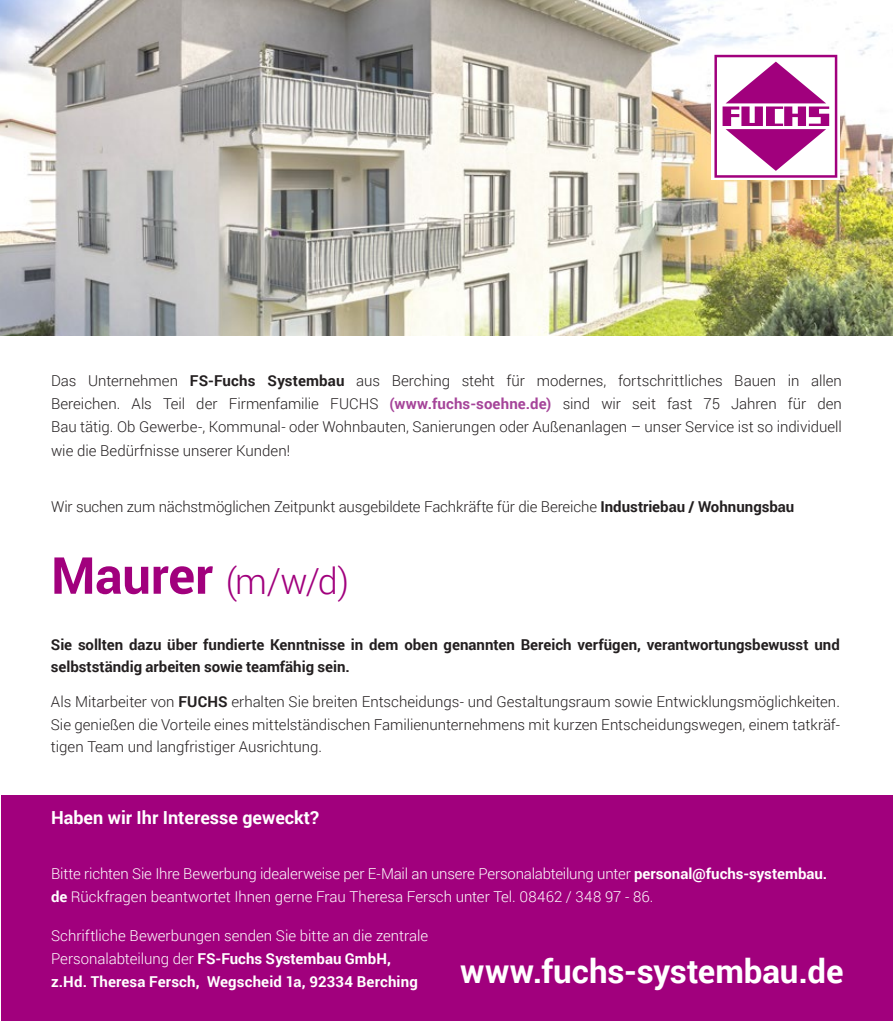
<style>
.page{position:relative;width:893px;height:1021px;background:#fff}
.page>*{position:absolute;margin:0;border:0;box-sizing:border-box;transform-origin:0 0}
.Stellentitel{font:300 36px "Roboto";color:#a1007d}
.t1{font:700 33px "Roboto";letter-spacing:-.005em;color:#fff}
.Zwischenhead_LILA{font:700 18px "Roboto";color:#fff}
.Aufzählung_Stelle{font:300 15px/23.2px "Roboto";letter-spacing:-.005em;color:#231f20;text-align:justify}
.Zwischenhead_LILA-2{font:300 15px/23.2px "Roboto";letter-spacing:-.005em;color:#fff}
.Aufzählung_Stelle-2{font:700 15px/22.5px "Roboto";color:#231f20}
.s1{font-weight:700}
.s2{font-weight:700;color:#a54499}
.s3{font-weight:700;font-size:51px}
</style>
<div class="page">
<div style="left:1px;top:795px;width:892px;height:225px;background:#a1007d"></div>
<img style="left:0;top:0;width:893px;height:335px">
<svg style="left:711px;top:51px;width:129px;height:128px"></svg>
<svg style="left:714px;top:55px;width:123px;height:123px"></svg>
<p class="Aufzählung_Stelle" style="left:51px;top:368px;width:792px">Das Unternehmen <span class="s1">FS-Fuchs Systembau</span> aus Berching steht für modernes, fortschrittliches Bauen in allen Bereichen. Als Teil der Firmenfamilie FUCHS <span class="s2">(www.fuchs-soehne.de)</span> sind wir seit fast 75 Jahren für den Bau tätig. Ob Gewerbe-, Kommunal- oder Wohnbauten, Sanierungen oder Außenanlagen – unser Service ist so individuell wie die Bedürfnisse unserer Kunden!</p>
<p class="Aufzählung_Stelle" style="left:51px;top:494px;width:745px">Wir suchen zum nächstmöglichen Zeitpunkt ausgebildete Fachkräfte für die Bereiche <span class="s1">Industriebau / Wohnungsbau</span></p>
<p class="Stellentitel" style="left:51px;top:556px;width:300px"><span class="s3">Maurer</span> (m/w/d)</p>
<p class="Aufzählung_Stelle-2" style="left:51px;top:632px;width:790px">Sie sollten dazu über fundierte Kenntnisse in dem oben genannten Bereich verfügen, verantwortungsbewusst und selbstständig arbeiten sowie teamfähig sein.</p>
<p class="Aufzählung_Stelle" style="left:51px;top:690px;width:791px;line-height:22.5px">Als Mitarbeiter von <span class="s1">FUCHS</span> erhalten Sie breiten Entscheidungs- und Gestaltungsraum sowie Entwicklungsmöglichkeiten.<br>Sie genießen die Vorteile eines mittelständischen Familienunternehmens mit kurzen Entscheidungswegen, einem tatkräf&shy;tigen Team und langfristiger Ausrichtung.</p>
<p class="Zwischenhead_LILA" style="left:51px;top:805px;width:270px">Haben wir Ihr Interesse geweckt?</p>
<p class="Zwischenhead_LILA-2" style="left:51px;top:861px;width:778px">Bitte richten Sie Ihre Bewerbung idealerweise per E-Mail an unsere Personalabteilung unter <span class="s1">personal@fuchs-systembau. de</span> Rückfragen beantwortet Ihnen gerne Frau Theresa Fersch unter Tel. 08462 / 348 97 - 86.</p>
<p class="Zwischenhead_LILA-2" style="left:51px;top:923px;width:379px">Schriftliche Bewerbungen senden Sie bitte an die zentrale<br>Personalabteilung der <span class="s1">FS-Fuchs Systembau GmbH, z.Hd. Theresa Fersch, Wegscheid 1a, 92334 Berching</span></p>
<p class="t1" style="left:460px;top:947px;width:385px">www.fuchs-systembau.de</p>
</div>
